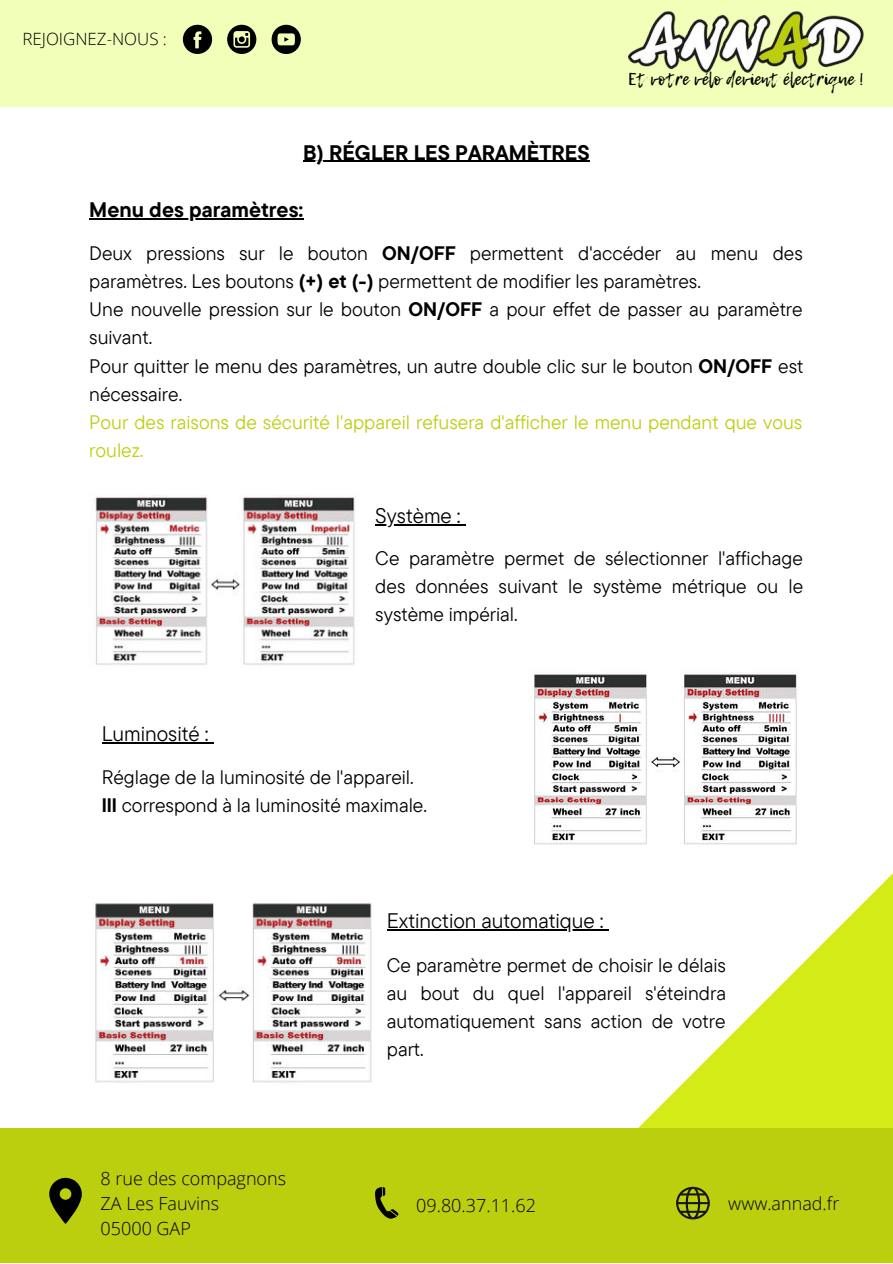
<style>
.page{position:relative;width:893px;height:1264px;background:#fff}
.page>*{position:absolute;margin:0;border:0;box-sizing:border-box;transform-origin:0 0}
.t1{font:21px "TT Commons Pro";color:#000}
.t2{font:700 21px "TT Commons Pro";color:#000}
.t3{font:19.5px/28px "TT Commons Pro";color:#000}
.t4{font:19.5px/28px "TT Commons Pro";color:#bbcf0e}
.t5{font:300 18px/24.8px "Open Sans";color:#000}
.t6{font:17.1px "Lemon Tuesday";color:#000}
.t7{font:300 16.95px "Open Sans";color:#000}
.s1{font-weight:700}
</style>
<div class="page">
<div style="left:0;top:0;width:892px;height:107px;background:#f1ffb9"></div>
<img style="left:628px;top:12px;width:235px;height:61px">
<svg style="left:183px;top:25px;width:29px;height:29px"></svg>
<svg style="left:227px;top:25px;width:29px;height:29px"></svg>
<svg style="left:271px;top:25px;width:30px;height:29px"></svg>
<svg style="left:606px;top:874px;width:286px;height:254px"></svg>
<div style="left:0;top:1128px;width:892px;height:134px;background:#bbcf0e"></div>
<svg style="left:375px;top:1187px;width:23px;height:32px"></svg>
<svg style="left:676px;top:1186px;width:33px;height:33px"></svg>
<svg style="left:49px;top:1177px;width:33px;height:46px"></svg>
<img style="left:95px;top:495px;width:260px;height:172px">
<img style="left:534px;top:672px;width:263px;height:173px">
<img style="left:95px;top:903px;width:277px;height:180px">
<hr style="left:303px;top:161px;width:286px;height:1px;background:#000">
<hr style="left:89px;top:218px;width:214px;height:2px;background:#000">
<hr style="left:375px;top:524px;width:85px;height:1px;background:#000">
<hr style="left:102px;top:742px;width:106px;height:1px;background:#000">
<hr style="left:387px;top:929px;width:216px;height:1px;background:#000">
<p class="t7" style="left:23px;top:28px;width:146px">REJOIGNEZ-NOUS :</p>
<p class="t2" style="left:303px;top:136px;width:288px">B) RÉGLER LES PARAMÈTRES</p>
<p class="t2" style="left:89px;top:194px;width:216px">Menu des paramètres:</p>
<p class="t6" style="left:628px;top:69px;width:237px">Et votre vélo devient électrique !</p>
<p class="t3" style="left:89px;top:239px;width:715px">Deux pressions sur le bouton <span class="s1">ON/OFF</span> permettent d'accéder au menu des paramètres. Les boutons <span class="s1">(+) et (-)</span> permettent de modifier les paramètres.<br>Une nouvelle pression sur le bouton <span class="s1">ON/OFF</span> a pour effet de passer au paramètre suivant.<br>Pour quitter le menu des paramètres, un autre double clic sur le bouton <span class="s1">ON/OFF</span> est nécessaire.</p>
<p class="t4" style="left:89px;top:408px;width:714px">Pour des raisons de sécurité l'appareil refusera d'afficher le menu pendant que vous roulez.</p>
<p class="t1" style="left:375px;top:501px;width:87px">Système :</p>
<p class="t3" style="left:375px;top:544px;width:429px;text-align:justify">Ce paramètre permet de sélectionner l'affichage des données suivant le système métrique ou le système impérial.</p>
<p class="t1" style="left:102px;top:719px;width:108px">Luminosité :</p>
<p class="t3" style="left:102px;top:762px;width:327px">Réglage de la luminosité de l'appareil. <span class="s1">lll</span> correspond à la luminosité maximale.</p>
<p class="t5" style="left:101px;top:1165px;width:187px">8 rue des compagnons<br>ZA Les Fauvins<br>05000 GAP</p>
<p class="t1" style="left:387px;top:905px;width:218px">Extinction automatique :</p>
<p class="t3" style="left:387px;top:950px;width:341px;text-align:justify">Ce paramètre permet de choisir le délais au bout du quel l'appareil s'éteindra automatiquement sans action de votre part.</p>
<p class="t5" style="left:416px;top:1192px;width:121px">09.80.37.11.62</p>
<p class="t5" style="left:728px;top:1190px;width:112px">www.annad.fr</p>
</div>
